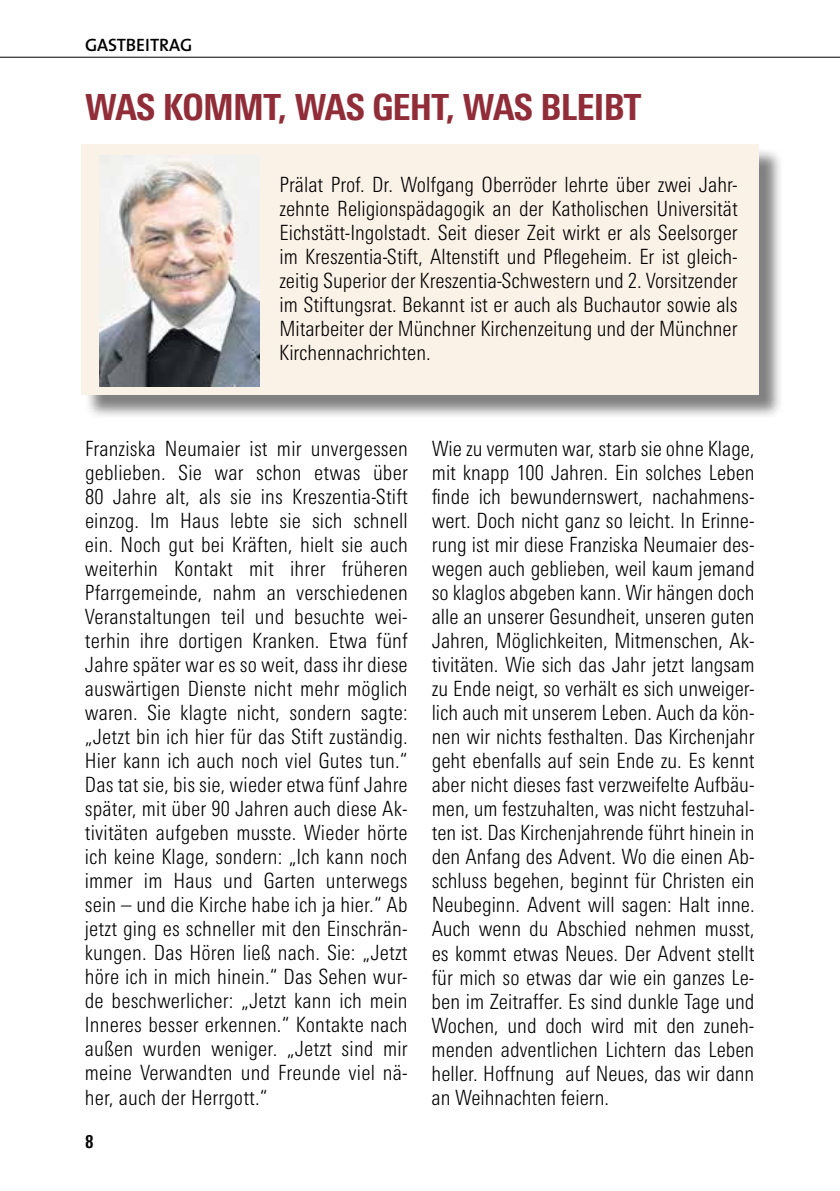
<style>
.page{position:relative;width:840px;height:1191px;background:#fff}
.page>*{position:absolute;margin:0;border:0;box-sizing:border-box;transform-origin:0 0}
.t1{font:800 condensed 36px "Linotype Univers";letter-spacing:-.02em;color:#912d38}
.t2{font:300 condensed 21px/24px "Linotype Univers";color:#000;text-align:justify}
.t3{font:600 18px "The Sans";letter-spacing:-.01em;color:#000}
.t4{font:700 condensed 18px "Linotype Univers";color:#000}
</style>
<div class="page">
<hr style="left:0;top:57px;width:839px;height:1px;background:#000">
<div style="left:84px;top:147px;width:699px;height:273px;background:#000;opacity:.5"></div>
<div style="left:81px;top:144px;width:677px;height:251px;background:#faf1e7"></div>
<img style="left:99px;top:155px;width:160px;height:231px">
<p class="t3" style="left:85px;top:30px;width:109px">GASTBEITRAG</p>
<h1 class="t1" style="left:85px;top:86px;width:557px">WAS KOMMT, WAS GEHT, WAS BLEIBT</h1>
<p class="t2" style="left:279px;top:173px;width:459px">Prälat Prof. Dr. Wolfgang Oberröder lehrte über zwei Jahr&shy;zehnte Religionspädagogik an der Katholischen Universität Eichstätt-Ingolstadt. Seit dieser Zeit wirkt er als Seelsorger im Kreszentia-Stift, Altenstift und Pflegeheim. Er ist gleich&shy;zeitig Superior der Kreszentia-Schwestern und 2. Vorsitzender im Stiftungsrat. Bekannt ist er auch als Buchautor sowie als Mitarbeiter der Münchner Kirchenzeitung und der Münchner Kirchennachrichten.</p>
<p class="t2" style="left:85px;top:437px;width:324px">Franziska Neumaier ist mir unvergessen geblieben. Sie war schon etwas über 80 Jahre alt, als sie ins Kreszentia-Stift einzog. Im Haus lebte sie sich schnell ein. Noch gut bei Kräften, hielt sie auch weiterhin Kontakt mit ihrer früheren Pfarrgemeinde, nahm an verschiedenen Veranstaltungen teil und besuchte wei&shy;terhin ihre dortigen Kranken. Etwa fünf Jahre später war es so weit, dass ihr diese auswärtigen Dienste nicht mehr möglich waren. Sie klagte nicht, sondern sagte: „Jetzt bin ich hier für das Stift zuständig.<br>Hier kann ich auch noch viel Gutes tun.“ Das tat sie, bis sie, wieder etwa fünf Jahre später, mit über 90 Jahren auch diese Ak&shy;tivitäten aufgeben musste. Wieder hörte ich keine Klage, sondern: „Ich kann noch immer im Haus und Garten unterwegs sein – und die Kirche habe ich ja hier.“ Ab jetzt ging es schneller mit den Einschrän&shy;kungen. Das Hören ließ nach. Sie: „Jetzt höre ich in mich hinein.“ Das Sehen wur&shy;de beschwerlicher: „Jetzt kann ich mein Inneres besser erkennen.“ Kontakte nach außen wurden weniger. „Jetzt sind mir meine Verwandten und Freunde viel nä&shy;her, auch der Herrgott.“</p>
<p class="t2" style="left:431px;top:437px;width:324px">Wie zu vermuten war, starb sie ohne Klage, mit knapp 100 Jahren. Ein solches Leben finde ich bewundernswert, nachahmens&shy;wert. Doch nicht ganz so leicht. In Erinne&shy;rung ist mir diese Franziska Neumaier des&shy;wegen auch geblieben, weil kaum jemand so klaglos abgeben kann. Wir hängen doch alle an unserer Gesundheit, unseren guten Jahren, Möglichkeiten, Mitmenschen, Ak&shy;tivitäten. Wie sich das Jahr jetzt langsam zu Ende neigt, so verhält es sich unweiger&shy;lich auch mit unserem Leben. Auch da kön&shy;nen wir nichts festhalten. Das Kirchenjahr geht ebenfalls auf sein Ende zu. Es kennt aber nicht dieses fast verzweifelte Aufbäu&shy;men, um festzuhalten, was nicht festzuhal&shy;ten ist. Das Kirchenjahrende führt hinein in den Anfang des Advent. Wo die einen Ab&shy;schluss begehen, beginnt für Christen ein Neubeginn. Advent will sagen: Halt inne.<br>Auch wenn du Abschied nehmen musst, es kommt etwas Neues. Der Advent stellt für mich so etwas dar wie ein ganzes Le&shy;ben im Zeitraffer. Es sind dunkle Tage und Wochen, und doch wird mit den zuneh&shy;menden adventlichen Lichtern das Leben heller. Hoffnung auf Neues, das wir dann an Weihnachten feiern.</p>
<p class="t4" style="left:85px;top:1131px;width:10px">8</p>
</div>
